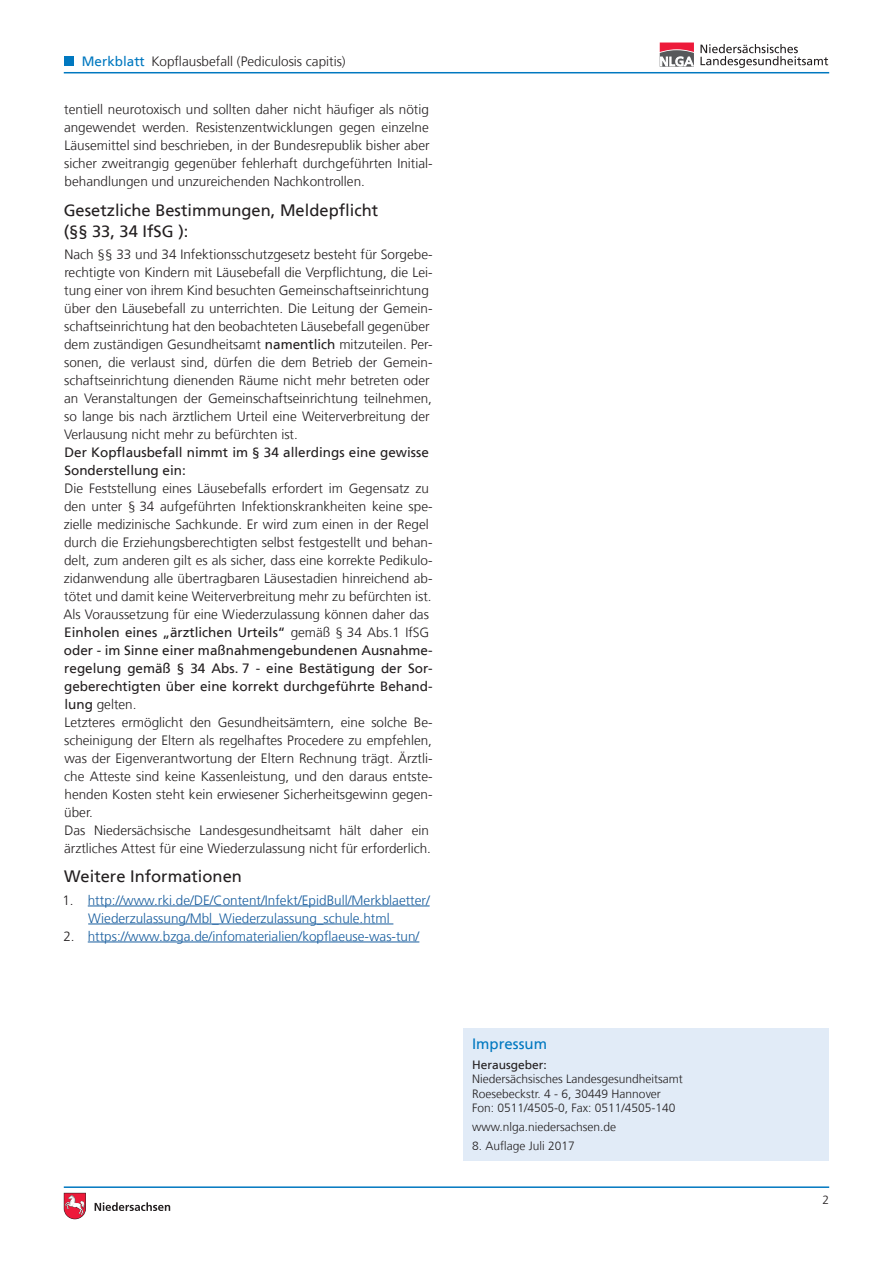
<style>
.page{position:relative;width:893px;height:1263px;background:#fff}
.page>*{position:absolute;margin:0;border:0;box-sizing:border-box;transform-origin:0 0}
.Mb_Überschrift_im_Te{font:16.5px/21px "NDS Frutiger";color:#231f20}
.t1{font:15px "NDS Frutiger";color:#0078c0}
.Mb_Text_ohne_Einzug{font:300 13.5px/18px "NDS Frutiger";color:#231f20}
.Mb_Text_ohne_Einzug-2{font:13.5px/18px "NDS Frutiger";color:#231f20}
.Mb_Text_ohne_Einzug-3{font:300 13.5px/18px "NDS Frutiger";color:#175d9e}
.Mb_Titel{font:300 13.5px "NDS Frutiger";color:#231f20}
.t2{font:13.5px "NDS Frutiger";color:#0078c0}
.t3{font:300 12px "NDS Frutiger";color:#231f20}
.t4{font:12px "NDS Frutiger";color:#231f20}
.s1{font-weight:400}
.s2{font-weight:300}
.s3{color:#231f20}
</style>
<div class="page">
<hr style="left:64px;top:72px;width:765px;height:1px;background:#0078c0">
<hr style="left:64px;top:1186px;width:765px;height:2px;background:#0078c0">
<div style="left:65px;top:56px;width:9px;height:10px;background:#0078c0"></div>
<svg style="left:660px;top:43px;width:34px;height:24px"></svg>
<svg style="left:700px;top:44px;width:128px;height:24px"></svg>
<svg style="left:95px;top:1202px;width:75px;height:9px"></svg>
<svg style="left:64px;top:1193px;width:22px;height:27px"></svg>
<div style="left:463px;top:1029px;width:366px;height:132px;background:#e1ebf7"></div>
<hr style="left:88px;top:906px;width:342px;height:1px;background:#175d9e">
<hr style="left:88px;top:924px;width:305px;height:1px;background:#175d9e">
<hr style="left:88px;top:942px;width:331px;height:1px;background:#175d9e">
<p class="t2" style="left:82px;top:53px;width:65px">Merkblatt</p>
<p class="Mb_Titel" style="left:151px;top:54px;width:196px">Kopflausbefall (Pediculosis capitis)</p>
<p class="Mb_Text_ohne_Einzug" style="left:64px;top:101px;width:370px">tentiell neurotoxisch und sollten daher nicht häufiger als nötig angewendet werden. Resistenzentwicklungen gegen einzelne Läusemittel sind beschrieben, in der Bundesrepublik bisher aber sicher zweitrangig gegenüber fehlerhaft durchgeführten Initial&shy;behandlungen und unzureichenden Nachkontrollen.</p>
<p class="Mb_Überschrift_im_Te" style="left:64px;top:199px;width:316px">Gesetzliche Bestimmungen, Meldepflicht (§§ 33, 34 IfSG ):</p>
<p class="Mb_Text_ohne_Einzug" style="left:64px;top:245px;width:370px">Nach §§ 33 und 34 Infektionsschutzgesetz besteht für Sorgebe&shy;rechtigte von Kindern mit Läusebefall die Verpflichtung, die Lei&shy;tung einer von ihrem Kind besuchten Gemeinschaftseinrichtung über den Läusebefall zu unterrichten. Die Leitung der Gemein&shy;schaftseinrichtung hat den beobachteten Läusebefall gegenüber dem zuständigen Gesundheitsamt <span class="s1">namentlich</span> mitzuteilen. Per&shy;sonen, die verlaust sind, dürfen die dem Betrieb der Gemein&shy;schaftseinrichtung dienenden Räume nicht mehr betreten oder an Veranstaltungen der Gemeinschaftseinrichtung teilnehmen, so lange bis nach ärztlichem Urteil eine Weiterverbreitung der Verlausung nicht mehr zu befürchten ist.</p>
<p class="Mb_Text_ohne_Einzug-2" style="left:64px;top:443px;width:366px">Der Kopflausbefall nimmt im § 34 allerdings eine gewisse<br>Sonderstellung ein:</p>
<p class="Mb_Text_ohne_Einzug" style="left:64px;top:479px;width:370px">Die Feststellung eines Läusebefalls erfordert im Gegensatz zu den unter § 34 aufgeführten Infektionskrankheiten keine spe&shy;zielle medizinische Sachkunde. Er wird zum einen in der Regel durch die Erziehungsberechtigten selbst festgestellt und behan&shy;delt, zum anderen gilt es als sicher, dass eine korrekte Pedikulo&shy;zidanwendung alle übertragbaren Läusestadien hinreichend ab&shy;tötet und damit keine Weiterverbreitung mehr zu befürchten ist.</p>
<p class="Mb_Text_ohne_Einzug-2" style="left:63px;top:605px;width:371px"><span class="s2">Als Voraussetzung für eine Wiederzulassung können daher das </span>Einholen eines „ärztlichen Urteils“ <span class="s2">gemäß § 34 Abs.1 IfSG </span>oder - im Sinne einer maßnahmengebundenen Ausnahme&shy;regelung gemäß § 34 Abs. 7 - eine Bestätigung der Sor&shy;geberechtigten über eine korrekt durchgeführte Behand&shy;lung <span class="s2">gelten.</span></p>
<p class="Mb_Text_ohne_Einzug" style="left:64px;top:713px;width:370px;text-align:justify">Letzteres ermöglicht den Gesundheitsämtern, eine solche Be&shy;scheinigung der Eltern als regelhaftes Procedere zu empfehlen, was der Eigenverantwortung der Eltern Rechnung trägt. Ärztli&shy;che Atteste sind keine Kassenleistung, und den daraus entste&shy;henden Kosten steht kein erwiesener Sicherheitsgewinn gegen&shy;über.</p>
<p class="Mb_Text_ohne_Einzug" style="left:64px;top:821px;width:368px">Das Niedersächsische Landesgesundheitsamt hält daher ein ärztliches Attest für eine Wiederzulassung nicht für erforderlich.</p>
<p class="Mb_Überschrift_im_Te" style="left:64px;top:866px;width:179px">Weitere Informationen</p>
<p class="Mb_Text_ohne_Einzug-3" style="left:88px;top:891px;width:343px;text-indent:-26px"><span class="s3">1.</span> http://www.rki.de/DE/Content/Infekt/EpidBull/Merkblaetter/<br>Wiederzulassung/Mbl_Wiederzulassung_schule.html</p>
<p class="Mb_Text_ohne_Einzug-3" style="left:63px;top:927px;width:357px"><span class="s3">2.</span> https://www.bzga.de/infomaterialien/kopflaeuse-was-tun/</p>
<p class="t1" style="left:472px;top:1034px;width:77px">Impressum</p>
<p class="t4" style="left:472px;top:1058px;width:76px">Herausgeber:</p>
<p class="t3" style="left:472px;top:1072px;width:212px">Niedersächsisches Landesgesundheitsamt</p>
<p class="t3" style="left:472px;top:1087px;width:190px">Roesebeckstr. 4 - 6, 30449 Hannover</p>
<p class="t3" style="left:472px;top:1101px;width:205px">Fon: 0511/4505-0, Fax: 0511/4505-140</p>
<p class="t3" style="left:472px;top:1120px;width:146px">www.nlga.niedersachsen.de</p>
<p class="t3" style="left:472px;top:1138px;width:104px">8. Auflage Juli 2017</p>
<p class="t3" style="left:822px;top:1193px;width:8px">2</p>
</div>
